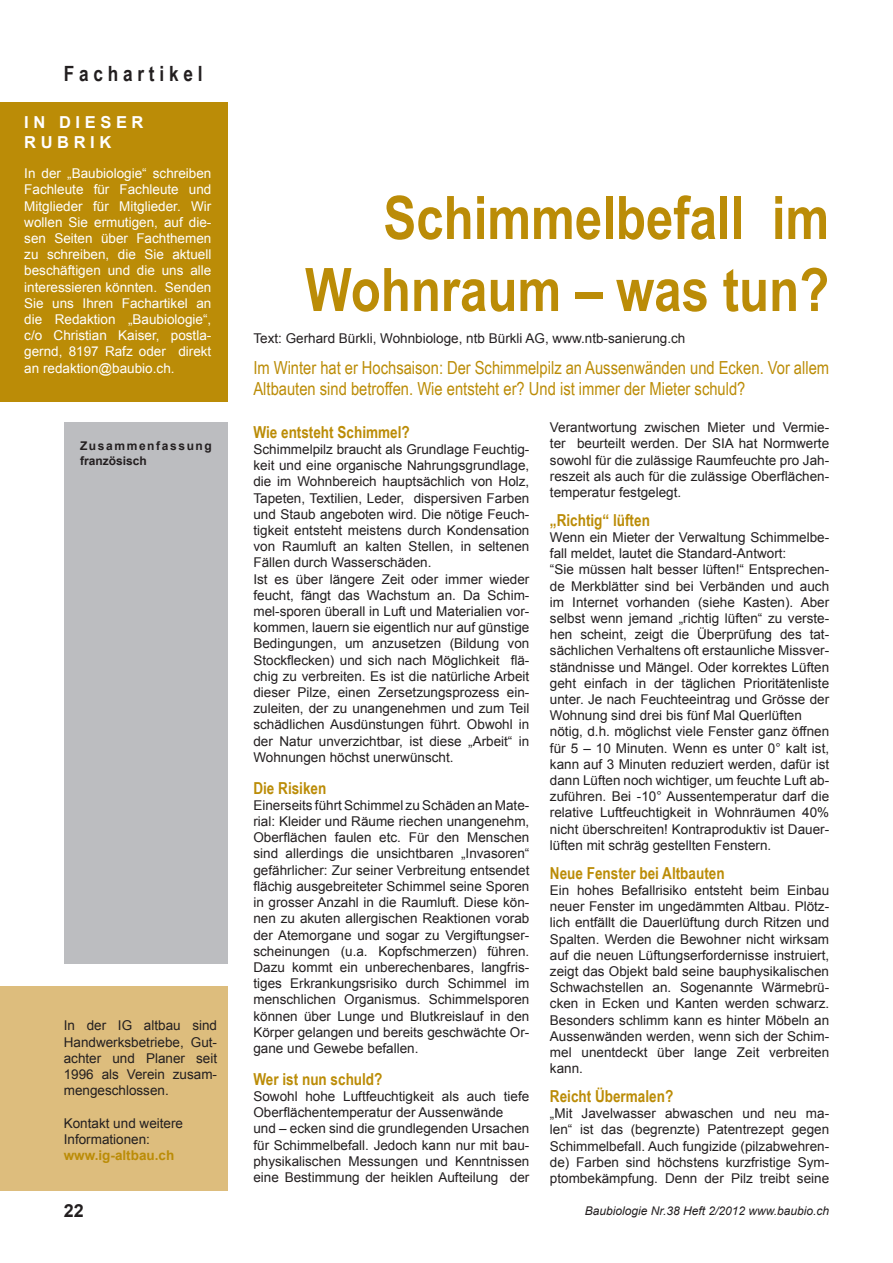
<style>
.page{position:relative;width:893px;height:1263px;background:#fff}
.page>*{position:absolute;margin:0;border:0;box-sizing:border-box;transform-origin:0 0}
.t1{font:700 60px/72px "Arial Narrow";color:#bb8c07;text-align:right}
.t2{font:700 21px "Arial Narrow";color:#231f20}
.t3{font:18px/21.6px "Arial Narrow";color:#bb8c07}
.t4{font:700 18px "Arial";color:#231f20}
.t5{font:700 16.5px "Arial Narrow";color:#bb8c07}
.t6{font:700 16.5px/19.8px "Arial";color:#fff}
.t7{font:13.5px/16.2px "Arial";color:#231f20;text-align:justify}
.t8{font:13.5px/16.2px "Arial";color:#fff;text-align:justify}
.t9{font:700 13.5px "Arial";color:#bb8c07}
.t10{font:italic 12px "Arial";color:#231f20}
.t11{font:700 12px/14.4px "Arial";letter-spacing:.135em;color:#231f20}
</style>
<div class="page">
<div style="left:0;top:102px;width:228px;height:299px;background:#bb8c07"></div>
<div style="left:64px;top:422px;width:164px;height:542px;background:#bcbdc0"></div>
<div style="left:0;top:986px;width:228px;height:205px;background:#ddbd7d"></div>
<h2 class="t2" style="left:64px;top:57px;width:140px">F a c h a r t i k e l</h2>
<p class="t6" style="left:24px;top:113px;width:121px">I N D I E S E R<br>R U B R I K</p>
<p class="t8" style="left:24px;top:165px;width:189px">In der „Baubiologie“ schreiben Fachleute für Fachleute und Mitglieder für Mitglieder. Wir wollen Sie ermutigen, auf die&shy;sen Seiten über Fachthemen zu schreiben, die Sie aktuell beschäftigen und die uns alle interessieren könnten. Senden Sie uns Ihren Fachartikel an die Redaktion „Baubiologie“, c/o Christian Kaiser, postla&shy;gernd, 8197 Rafz oder direkt an redaktion@baubio.ch.</p>
<p class="t11" style="left:80px;top:439px;width:133px">Zusammenfassung französisch</p>
<p class="t7" style="left:64px;top:1018px;width:155px">In der IG altbau sind Handwerksbetriebe, Gut&shy;achter und Planer seit 1996 als Verein zusam&shy;mengeschlossen.</p>
<p class="t7" style="left:64px;top:1115px;width:121px">Kontakt und weitere<br>Informationen:</p>
<p class="t9" style="left:64px;top:1146px;width:112px">www.ig-altbau.ch</p>
<h3 class="t4" style="left:64px;top:1198px;width:22px">22</h3>
<h1 class="t1" style="left:305px;top:179px;width:526px">Schimmelbefall im<br>Wohnraum – was tun?</h1>
<p class="t7" style="left:253px;top:330px;width:433px">Text: Gerhard Bürkli, Wohnbiologe, ntb Bürkli AG, www.ntb-sanierung.ch</p>
<h3 class="t3" style="left:253px;top:356px;width:577px">Im Winter hat er Hochsaison: Der Schimmelpilz an Aussenwänden und Ecken. Vor allem<br>Altbauten sind betroffen. Wie entsteht er? Und ist immer der Mieter schuld?</h3>
<p class="t5" style="left:253px;top:420px;width:158px">Wie entsteht Schimmel?</p>
<p class="t7" style="left:253px;top:441px;width:277px;text-align:left">Schimmelpilz braucht als Grundlage Feuchtig&shy;keit und eine organische Nahrungsgrundlage, die im Wohnbereich hauptsächlich von Holz, Tapeten, Textilien, Leder, dispersiven Farben und Staub angeboten wird. Die nötige Feuch&shy;tigkeit entsteht meistens durch Kondensation von Raumluft an kalten Stellen, in seltenen Fällen durch Wasserschäden.<br>Ist es über längere Zeit oder immer wieder feucht, fängt das Wachstum an. Da Schim&shy;mel-sporen überall in Luft und Materialien vor&shy;kommen, lauern sie eigentlich nur auf günstige Bedingungen, um anzusetzen (Bildung von Stockflecken) und sich nach Möglichkeit flä&shy;chig zu verbreiten. Es ist die natürliche Arbeit dieser Pilze, einen Zersetzungsprozess ein&shy;zuleiten, der zu unangenehmen und zum Teil schädlichen Ausdünstungen führt. Obwohl in der Natur unverzichtbar, ist diese „Arbeit“ in Wohnungen höchst unerwünscht.</p>
<p class="t5" style="left:253px;top:775px;width:74px">Die Risiken</p>
<p class="t7" style="left:253px;top:797px;width:277px">Einerseits führt Schimmel zu Schäden an Mate&shy;rial: Kleider und Räume riechen unangenehm, Oberflächen faulen etc. Für den Menschen sind allerdings die unsichtbaren „Invasoren“ gefährlicher: Zur seiner Verbreitung entsendet flächig ausgebreiteter Schimmel seine Sporen in grosser Anzahl in die Raumluft. Diese kön&shy;nen zu akuten allergischen Reaktionen vorab der Atemorgane und sogar zu Vergiftungser&shy;scheinungen (u.a. Kopfschmerzen) führen.<br>Dazu kommt ein unberechenbares, langfris&shy;tiges Erkrankungsrisiko durch Schimmel im menschlichen Organismus. Schimmelsporen können über Lunge und Blutkreislauf in den Körper gelangen und bereits geschwächte Or&shy;gane und Gewebe befallen.</p>
<p class="t5" style="left:253px;top:1066px;width:131px">Wer ist nun schuld?</p>
<p class="t7" style="left:253px;top:1088px;width:277px;text-align:left">Sowohl hohe Luftfeuchtigkeit als auch tiefe Oberflächentemperatur der Aussenwände<br>und – ecken sind die grundlegenden Ursachen für Schimmelbefall. Jedoch kann nur mit bau&shy;physikalischen Messungen und Kenntnissen eine Bestimmung der heiklen Aufteilung der</p>
<p class="t7" style="left:550px;top:419px;width:281px">Verantwortung zwischen Mieter und Vermie&shy;ter beurteilt werden. Der SIA hat Normwerte sowohl für die zulässige Raumfeuchte pro Jah&shy;reszeit als auch für die zulässige Oberflächen&shy;temperatur festgelegt.</p>
<p class="t5" style="left:550px;top:507px;width:101px">„Richtig“ lüften</p>
<p class="t7" style="left:550px;top:529px;width:281px;text-align:left">Wenn ein Mieter der Verwaltung Schimmelbe&shy;fall meldet, lautet die Standard-Antwort:<br>“Sie müssen halt besser lüften!“ Entsprechen&shy;de Merkblätter sind bei Verbänden und auch im Internet vorhanden (siehe Kasten). Aber selbst wenn jemand „richtig lüften“ zu verste&shy;hen scheint, zeigt die Überprüfung des tat&shy;sächlichen Verhaltens oft erstaunliche Missver&shy;ständnisse und Mängel. Oder korrektes Lüften geht einfach in der täglichen Prioritätenliste unter. Je nach Feuchteeintrag und Grösse der Wohnung sind drei bis fünf Mal Querlüften nötig, d.h. möglichst viele Fenster ganz öffnen für 5 – 10 Minuten. Wenn es unter 0° kalt ist, kann auf 3 Minuten reduziert werden, dafür ist dann Lüften noch wichtiger, um feuchte Luft ab&shy;zuführen. Bei -10° Aussentemperatur darf die relative Luftfeuchtigkeit in Wohnräumen 40% nicht überschreiten! Kontraproduktiv ist Dauer&shy;lüften mit schräg gestellten Fenstern.</p>
<p class="t5" style="left:550px;top:860px;width:176px">Neue Fenster bei Altbauten</p>
<p class="t7" style="left:550px;top:882px;width:281px">Ein hohes Befallrisiko entsteht beim Einbau neuer Fenster im ungedämmten Altbau. Plötz&shy;lich entfällt die Dauerlüftung durch Ritzen und Spalten. Werden die Bewohner nicht wirksam auf die neuen Lüftungserfordernisse instruiert, zeigt das Objekt bald seine bauphysikalischen Schwachstellen an. Sogenannte Wärmebrü&shy;cken in Ecken und Kanten werden schwarz.<br>Besonders schlimm kann es hinter Möbeln an Aussenwänden werden, wenn sich der Schim&shy;mel unentdeckt über lange Zeit verbreiten kann.</p>
<p class="t5" style="left:550px;top:1083px;width:125px">Reicht Übermalen?</p>
<p class="t7" style="left:550px;top:1105px;width:281px">„Mit Javelwasser abwaschen und neu ma&shy;len“ ist das (begrenzte) Patentrezept gegen Schimmelbefall. Auch fungizide (pilzabwehren&shy;de) Farben sind höchstens kurzfristige Sym&shy;ptombekämpfung. Denn der Pilz treibt seine</p>
<p class="t10" style="left:585px;top:1203px;width:246px">Baubiologie Nr.38 Heft 2/2012 www.baubio.ch</p>
</div>
